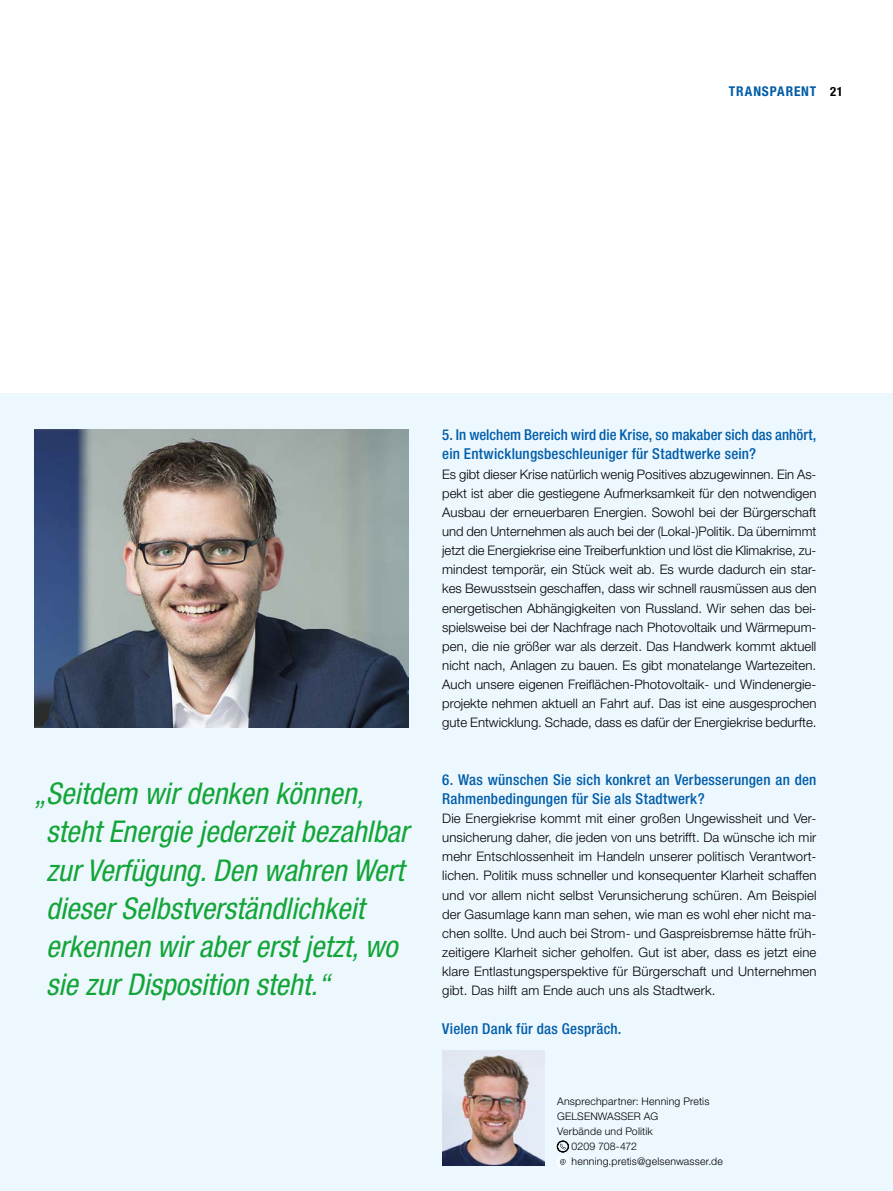
<style>
.page{position:relative;width:893px;height:1191px;background:#fff}
.page>*{position:absolute;margin:0;border:0;box-sizing:border-box;transform-origin:0 0}
.t1{font:italic condensed 30px/38.2px "Helvetica Neue LT Pro";color:#13a538}
.t2{font:500 condensed 15px/19.2px "Helvetica Neue LT Pro";letter-spacing:.015em;color:#005da9}
.t3{font:700 condensed 13.5px "Helvetica Neue LT Pro";letter-spacing:.065em;color:#005da9}
.t4{font:300 13.2px/19.2px "Helvetica Neue LT Pro";letter-spacing:.005em;color:#000;text-align:justify}
.t5{font:300 10.5px "Helvetica Neue LT Pro";letter-spacing:.02em;color:#000}
.s1{font-size:12.75px;color:#000}
</style>
<div class="page">
<div style="left:0;top:393px;width:893px;height:798px;background:#ecf7fe"></div>
<img style="left:34px;top:429px;width:375px;height:298px">
<svg style="left:557px;top:1140px;width:12px;height:27px"></svg>
<img style="left:442px;top:1050px;width:102px;height:115px">
<p class="t3" style="left:729px;top:83px;width:116px">TRANSPARENT <span class="s1">21</span></p>
<h1 class="t1" style="left:46px;top:775px;width:364px;text-indent:-12px">„Seitdem wir denken können, steht Energie jederzeit bezahlbar zur Verfügung. Den wahren Wert dieser Selbstverständlichkeit erkennen wir aber erst jetzt, wo sie zur Disposition steht.“</h1>
<p class="t2" style="left:442px;top:425px;width:376px">5. In welchem Bereich wird die Krise, so makaber sich das anhört, ein Entwicklungsbeschleuniger für Stadtwerke sein?</p>
<p class="t4" style="left:442px;top:464px;width:376px">Es gibt dieser Krise natürlich wenig Positives abzugewinnen. Ein As&shy;pekt ist aber die gestiegene Aufmerksamkeit für den notwendigen Ausbau der erneuerbaren Energien. Sowohl bei der Bürgerschaft und den Unternehmen als auch bei der (Lokal-)Politik. Da übernimmt jetzt die Energiekrise eine Treiberfunktion und löst die Klimakrise, zu&shy;mindest temporär, ein Stück weit ab. Es wurde dadurch ein star&shy;kes Bewusstsein geschaffen, dass wir schnell rausmüssen aus den energetischen Abhängigkeiten von Russland. Wir sehen das bei&shy;spielsweise bei der Nachfrage nach Photovoltaik und Wärmepum&shy;pen, die nie größer war als derzeit. Das Handwerk kommt aktuell nicht nach, Anlagen zu bauen. Es gibt monatelange Wartezeiten.<br>Auch unsere eigenen Freiflächen-Photovoltaik- und Windenergie&shy;projekte nehmen aktuell an Fahrt auf. Das ist eine ausgesprochen gute Entwicklung. Schade, dass es dafür der Energiekrise bedurfte.</p>
<p class="t2" style="left:442px;top:769px;width:376px">6. Was wünschen Sie sich konkret an Verbesserungen an den<br>Rahmenbedingungen für Sie als Stadtwerk?</p>
<p class="t4" style="left:442px;top:808px;width:376px">Die Energiekrise kommt mit einer großen Ungewissheit und Ver&shy;unsicherung daher, die jeden von uns betrifft. Da wünsche ich mir mehr Entschlossenheit im Handeln unserer politisch Verantwort&shy;lichen. Politik muss schneller und konsequenter Klarheit schaffen und vor allem nicht selbst Verunsicherung schüren. Am Beispiel der Gasumlage kann man sehen, wie man es wohl eher nicht ma&shy;chen sollte. Und auch bei Strom- und Gaspreisbremse hätte früh&shy;zeitigere Klarheit sicher geholfen. Gut ist aber, dass es jetzt eine klare Entlastungsperspektive für Bürgerschaft und Unternehmen gibt. Das hilft am Ende auch uns als Stadtwerk.</p>
<p class="t2" style="left:442px;top:1018px;width:181px">Vielen Dank für das Gespräch.</p>
<p class="t5" style="left:557px;top:1095px;width:154px">Ansprechpartner: Henning Pretis</p>
<p class="t5" style="left:557px;top:1110px;width:102px">GELSENWASSER AG</p>
<p class="t5" style="left:557px;top:1125px;width:97px">Verbände und Politik</p>
<p class="t5" style="left:571px;top:1140px;width:67px">0209 708-472</p>
<p class="t5" style="left:571px;top:1155px;width:153px">henning.pretis@gelsenwasser.de</p>
</div>
